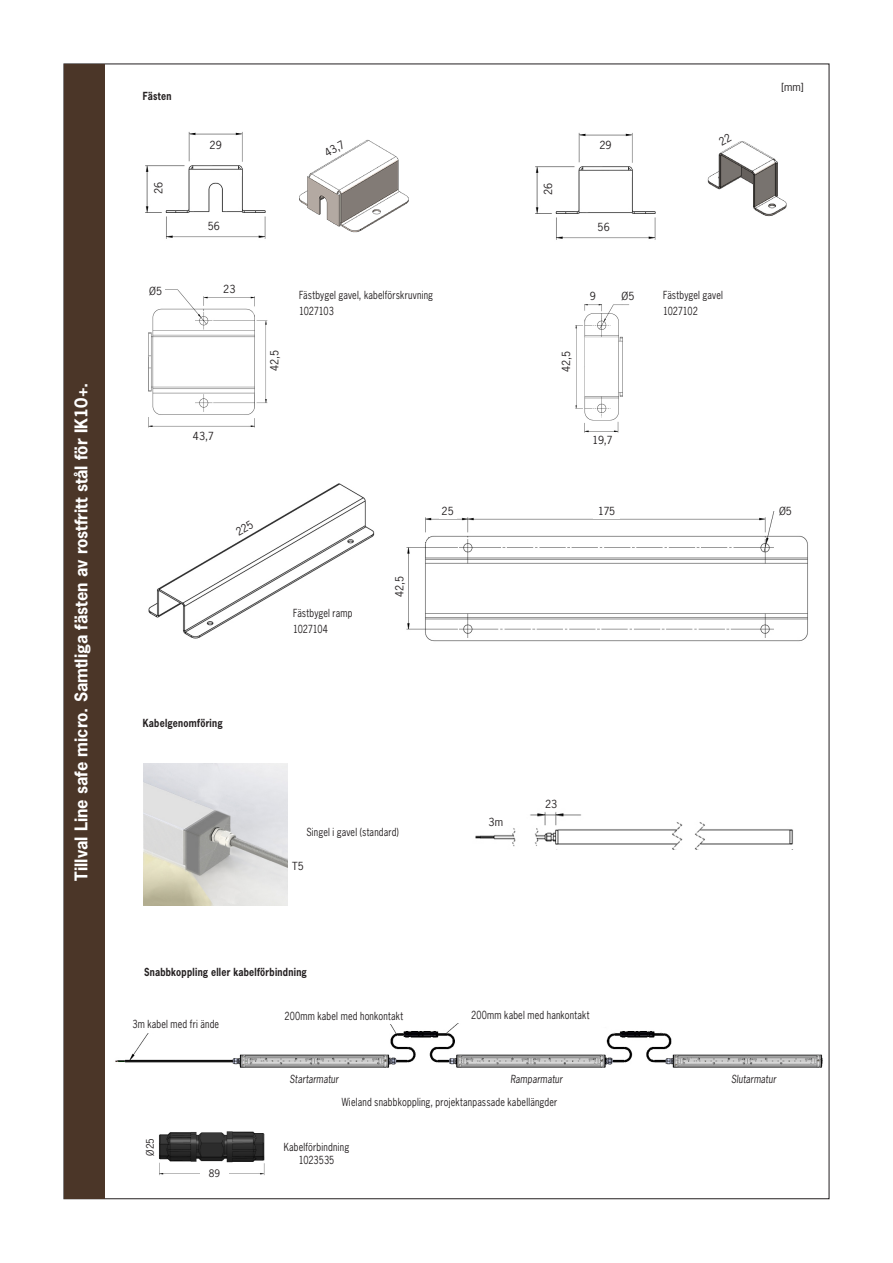
<style>
.page{position:relative;width:893px;height:1263px;background:#fff}
.page>*{position:absolute;margin:0;border:0;box-sizing:border-box;transform-origin:0 0}
.t1{font:700 16.5px "News Gothic Std";color:#fff}
.Artikeltabell_-_svart{font:10.5px "News Gothic Std";letter-spacing:.02em;color:#231f20;scale:.85 1}
.Skissmått{font:10.5px "News Gothic Std";letter-spacing:.025em;color:#231f20;scale:.85 1}
.Skissmått-2{font:10.5px "News Gothic Std";letter-spacing:.025em;color:#231f20}
.Artikeltabell_-_svart-2{font:700 10.5px "News Gothic Std";letter-spacing:.03em;color:#231f20;scale:.85 1}
.Skissmått-3{font:italic 10.5px "News Gothic Std";letter-spacing:.02em;color:#231f20;scale:.85 1}
.Artikeltabell_-_svart-3{font:10.5px "News Gothic Std";letter-spacing:-.015em;color:#231f20;scale:.85 1}
.Skissmått-4{font:10.5px "News Gothic Std";letter-spacing:.005em;color:#231f20;scale:.85 1}
.Skissmått-5{font:9.75px "News Gothic Std";color:#231f20}
</style>
<div class="page">
<div style="left:64px;top:64px;width:40px;height:1135px;background:#4b3628"></div>
<img style="left:145px;top:132px;width:121px;height:107px">
<div style="left:207px;top:137px;width:17px;height:15px;background:#fff"></div>
<div style="left:150px;top:179px;width:16px;height:18px;background:#fff"></div>
<div style="left:205px;top:218px;width:18px;height:16px;background:#fff"></div>
<img style="left:299px;top:139px;width:110px;height:94px">
<svg style="left:320px;top:139px;width:29px;height:23px"></svg>
<img style="left:535px;top:133px;width:121px;height:107px">
<div style="left:597px;top:137px;width:17px;height:16px;background:#fff"></div>
<div style="left:540px;top:180px;width:16px;height:17px;background:#fff"></div>
<div style="left:595px;top:219px;width:17px;height:16px;background:#fff"></div>
<img style="left:148px;top:289px;width:120px;height:139px">
<div style="left:221px;top:281px;width:17px;height:15px;background:#fff"></div>
<div style="left:267px;top:347px;width:15px;height:27px;background:#fff"></div>
<div style="left:147px;top:283px;width:17px;height:15px;background:#fff"></div>
<img style="left:707px;top:141px;width:80px;height:76px">
<img style="left:575px;top:304px;width:55px;height:117px">
<img style="left:584px;top:422px;width:35px;height:11px">
<div style="left:590px;top:432px;width:24px;height:16px;background:#fff"></div>
<img style="left:148px;top:483px;width:227px;height:156px">
<img style="left:406px;top:512px;width:402px;height:130px">
<div style="left:439px;top:503px;width:17px;height:15px;background:#fff"></div>
<div style="left:593px;top:503px;width:27px;height:15px;background:#fff"></div>
<div style="left:391px;top:573px;width:16px;height:27px;background:#fff"></div>
<div style="left:777px;top:503px;width:17px;height:15px;background:#fff"></div>
<div style="left:293px;top:601px;width:74px;height:40px;background:#fff"></div>
<img style="left:475px;top:812px;width:318px;height:37px">
<div style="left:487px;top:814px;width:17px;height:16px;background:#fff"></div>
<img style="left:143px;top:764px;width:144px;height:142px">
<img style="left:115px;top:1023px;width:708px;height:45px">
<div style="left:120px;top:1015px;width:111px;height:17px;background:#fff"></div>
<div style="left:254px;top:1009px;width:180px;height:15px;background:#fff"></div>
<img style="left:159px;top:1131px;width:106px;height:45px">
<div style="left:200px;top:1167px;width:29px;height:12px;background:#fff"></div>
<svg style="left:711px;top:141px;width:28px;height:11px"></svg>
<svg style="left:230px;top:515px;width:29px;height:25px"></svg>
<p class="t1" style="left:70px;top:881px;width:499px;rotate:-90deg">Tillval Line safe micro. Samtliga fästen av rostfritt stål för IK10+.</p>
<p class="Artikeltabell_-_svart-2" style="left:143px;top:89px;width:35px">Fästen</p>
<p class="Skissmått-2" style="left:152px;top:194px;width:14px;rotate:-90deg">26</p>
<p class="Skissmått-2" style="left:149px;top:284px;width:14px">Ø5</p>
<p class="Skissmått-2" style="left:210px;top:138px;width:14px">29</p>
<p class="Skissmått-2" style="left:208px;top:220px;width:14px">56</p>
<p class="Skissmått-2" style="left:223px;top:282px;width:14px">23</p>
<p class="Skissmått-2" style="left:193px;top:429px;width:22px">43,7</p>
<p class="Artikeltabell_-_svart-2" style="left:143px;top:716px;width:96px">Kabelgenomföring</p>
<p class="Skissmått-2" style="left:322px;top:148px;width:22px;rotate:-30deg">43,7</p>
<p class="Skissmått-2" style="left:599px;top:138px;width:14px">29</p>
<p class="Skissmått-2" style="left:541px;top:195px;width:14px;rotate:-90deg">26</p>
<p class="Skissmått-2" style="left:598px;top:220px;width:14px">56</p>
<p class="Skissmått-2" style="left:268px;top:371px;width:23px;rotate:-90deg">42,5</p>
<p class="Artikeltabell_-_svart" style="left:299px;top:288px;width:159px">Fästbygel gavel, kabelförskruvning</p>
<p class="Artikeltabell_-_svart-3" style="left:299px;top:304px;width:42px">1027103</p>
<p class="Skissmått-2" style="left:590px;top:289px;width:8px">9</p>
<p class="Skissmått-2" style="left:559px;top:372px;width:23px;rotate:-90deg">42,5</p>
<p class="Skissmått-2" style="left:622px;top:289px;width:14px">Ø5</p>
<p class="Artikeltabell_-_svart" style="left:293px;top:606px;width:72px">Fästbygel ramp</p>
<p class="Artikeltabell_-_svart-3" style="left:293px;top:622px;width:43px">1027104</p>
<p class="Skissmått-2" style="left:393px;top:597px;width:23px;rotate:-90deg">42,5</p>
<p class="Skissmått-2" style="left:592px;top:433px;width:22px">19,7</p>
<p class="Skissmått-2" style="left:442px;top:504px;width:14px">25</p>
<p class="Skissmått-2" style="left:598px;top:504px;width:19px">175</p>
<p class="Artikeltabell_-_svart" style="left:663px;top:288px;width:72px">Fästbygel gavel</p>
<p class="Artikeltabell_-_svart-3" style="left:663px;top:304px;width:42px">1027102</p>
<p class="Artikeltabell_-_svart" style="left:306px;top:825px;width:110px">Singel i gavel (standard)</p>
<p class="Skissmått-2" style="left:292px;top:859px;width:13px">T5</p>
<p class="Skissmått-2" style="left:489px;top:816px;width:16px">3m</p>
<p class="Skissmått-2" style="left:545px;top:797px;width:14px">23</p>
<p class="Artikeltabell_-_svart-2" style="left:144px;top:965px;width:193px">Snabbkoppling eller kabelförbindning</p>
<p class="Skissmått" style="left:132px;top:1017px;width:104px">3m kabel med fri ände</p>
<p class="Skissmått" style="left:285px;top:1010px;width:141px">200mm kabel med honkontakt</p>
<p class="Skissmått" style="left:471px;top:1008px;width:141px">200mm kabel med hankontakt</p>
<p class="Skissmått-2" style="left:781px;top:80px;width:24px">[mm]</p>
<p class="Skissmått-2" style="left:779px;top:504px;width:14px">Ø5</p>
<p class="Skissmått-5" style="left:144px;top:1156px;width:19px;rotate:-90deg">Ø25</p>
<p class="Skissmått-5" style="left:209px;top:1167px;width:13px">89</p>
<p class="Skissmått-3" style="left:290px;top:1072px;width:59px">Startarmatur</p>
<p class="Skissmått-3" style="left:510px;top:1072px;width:63px">Ramparmatur</p>
<p class="Skissmått-3" style="left:731px;top:1072px;width:54px">Slutarmatur</p>
<p class="Artikeltabell_-_svart" style="left:342px;top:1095px;width:255px">Wieland snabbkoppling, projektanpassade kabellängder</p>
<p class="Skissmått" style="left:284px;top:1140px;width:79px">Kabelförbindning</p>
<p class="Skissmått-4" style="left:299px;top:1153px;width:44px">1023535</p>
</div>
